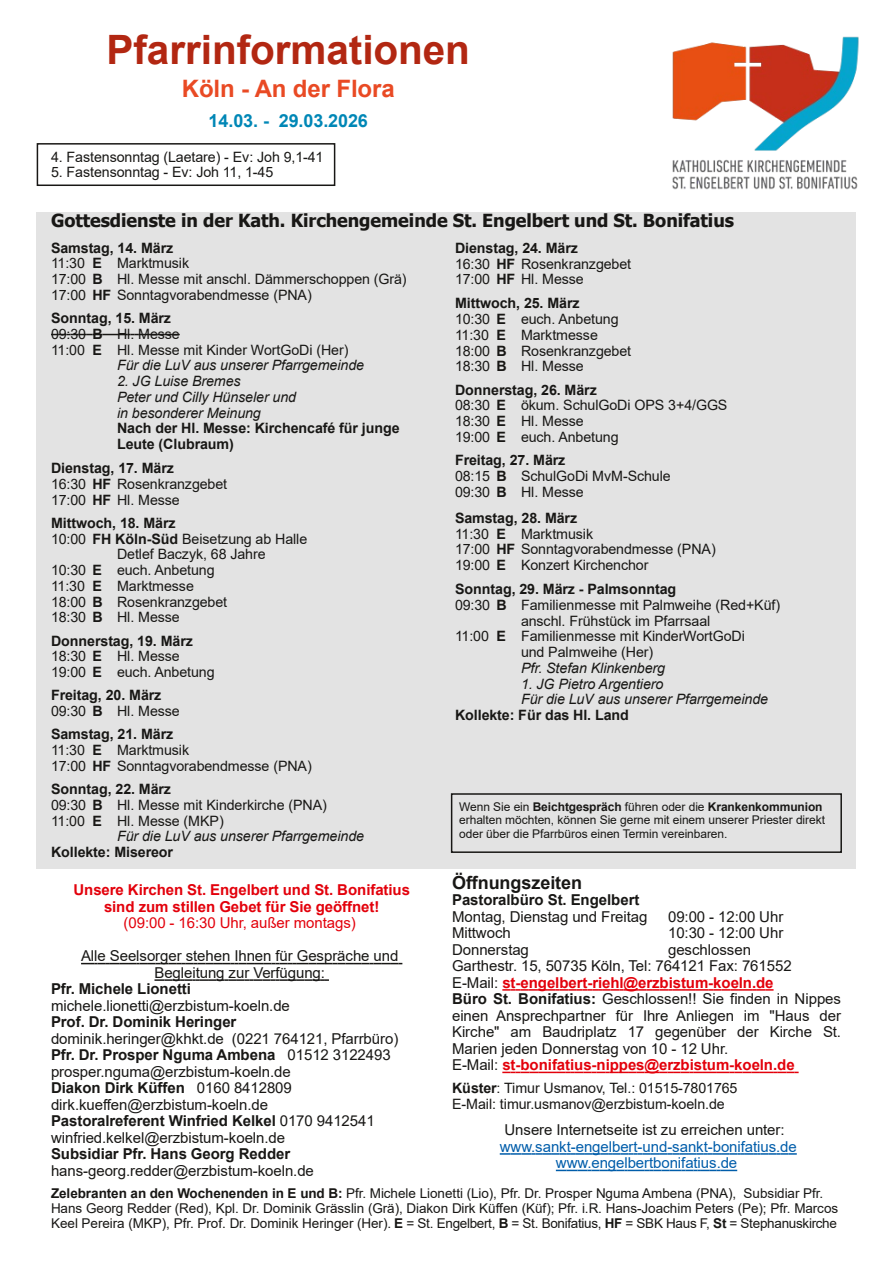
<style>
.page{position:relative;width:893px;height:1263px;background:#fff}
.page>*{position:absolute;margin:0;border:0;box-sizing:border-box;transform-origin:0 0}
.t1{font:700 40.5px "Arial";color:#b22712}
.t2{font:700 24px "Arial";letter-spacing:-.005em;color:#e94a24}
.t3{font:700 18px "Tahoma";letter-spacing:-.005em;color:#181715}
.t4{font:700 18px "Arial";letter-spacing:-.005em;color:#0087b6}
.t5{font:700 18px "Arial";color:#181715}
.t6{font:15px/16.5px "Arial";letter-spacing:-.005em;color:#181715}
.t7{font:700 15px "Arial";letter-spacing:-.005em;color:#181715}
.t8{font:700 15px/16.5px "Arial";letter-spacing:-.005em;color:#e3000b;text-align:center}
.t9{font:15px/16.5px "Arial";letter-spacing:-.005em;color:#005daa;text-align:center}
.t10{font:15px "Arial";letter-spacing:-.005em;color:#e3000b}
.t11{font:14.25px/15.8px "Arial";letter-spacing:-.01em;color:#181715}
.t12{font:italic 14.25px/15.8px "Arial";letter-spacing:-.01em;color:#181715}
.t13{font:700 14.25px/15.8px "Arial";letter-spacing:-.005em;color:#181715}
.t14{font:13.5px/15px "Arial";color:#181715}
.t15{font:12px/13.5px "Arial";letter-spacing:-.005em;color:#181715}
.s1{font-weight:700}
.s2{font-weight:400}
.s3{font-weight:700;color:#e3000b}
</style>
<div class="page">
<div style="left:36px;top:212px;width:819px;height:657px;background:#e3e3e3"></div>
<div style="left:37px;top:143px;width:298px;height:43px;border:2px solid #181715"></div>
<img style="left:672px;top:36px;width:187px;height:154px">
<svg style="left:81px;top:963px;width:321px;height:1px"></svg>
<svg style="left:154px;top:979px;width:175px;height:2px"></svg>
<svg style="left:502px;top:989px;width:272px;height:2px"></svg>
<svg style="left:502px;top:1072px;width:297px;height:1px"></svg>
<svg style="left:500px;top:1153px;width:297px;height:2px"></svg>
<svg style="left:556px;top:1170px;width:181px;height:1px"></svg>
<svg style="left:51px;top:334px;width:129px;height:1px"></svg>
<div style="left:451px;top:793px;width:391px;height:60px;border:2px solid #181715"></div>
<h1 class="t1" style="left:107px;top:27px;width:365px">Pfarrinformationen</h1>
<h2 class="t2" style="left:182px;top:75px;width:215px">Köln - An der Flora</h2>
<p class="t4" style="left:209px;top:110px;width:161px">14.03. - 29.03.2026</p>
<p class="t11" style="left:51px;top:149px;width:274px">4. Fastensonntag (Laetare) - Ev: Joh 9,1-41</p>
<p class="t11" style="left:51px;top:165px;width:224px">5. Fastensonntag - Ev: Joh 11, 1-45</p>
<p class="t3" style="left:51px;top:209px;width:684px">Gottesdienste in der Kath. Kirchengemeinde St. Engelbert und St. Bonifatius</p>
<p class="t11" style="left:51px;top:240px;width:357px"><span class="s1">Samstag, 14. März<br></span>11:30 <span class="s1">E</span> Marktmusik<br>17:00 <span class="s1">B</span> Hl. Messe mit anschl. Dämmerschoppen (Grä)<br>17:00 <span class="s1">HF</span> Sonntagvorabendmesse (PNA)</p>
<p class="t13" style="left:51px;top:310px;width:122px">Sonntag, 15. März</p>
<p class="t11" style="left:51px;top:326px;width:130px">09:30 <span class="s1">B</span> Hl. Messe</p>
<p class="t11" style="left:51px;top:342px;width:299px">11:00 <span class="s1">E</span> Hl. Messe mit Kinder WortGoDi (Her)</p>
<p class="t12" style="left:117px;top:357px;width:249px">Für die LuV aus unserer Pfarrgemeinde</p>
<p class="t12" style="left:117px;top:373px;width:181px">2. JG Luise Bremes<br>Peter und Cilly Hünseler und in besonderer Meinung</p>
<p class="t13" style="left:117px;top:420px;width:284px">Nach der Hl. Messe: Kirchencafé für junge<br>Leute (Clubraum)</p>
<p class="t11" style="left:51px;top:460px;width:178px"><span class="s1">Dienstag, 17. März<br></span>16:30 <span class="s1">HF</span> Rosenkranzgebet<br>17:00 <span class="s1">HF</span> Hl. Messe</p>
<p class="t13" style="left:51px;top:515px;width:126px">Mittwoch, 18. März</p>
<p class="t11" style="left:51px;top:531px;width:258px">10:00 <span class="s1">FH Köln-Süd</span> Beisetzung ab Halle</p>
<p class="t11" style="left:117px;top:546px;width:150px">Detlef Baczyk, 68 Jahre</p>
<p class="t11" style="left:51px;top:562px;width:165px">10:30 <span class="s1">E</span> euch. Anbetung</p>
<p class="t11" style="left:51px;top:578px;width:144px">11:30 <span class="s1">E</span> Marktmesse</p>
<p class="t11" style="left:51px;top:594px;width:178px">18:00 <span class="s1">B</span> Rosenkranzgebet</p>
<p class="t11" style="left:51px;top:609px;width:130px">18:30 <span class="s1">B</span> Hl. Messe</p>
<p class="t11" style="left:51px;top:633px;width:165px"><span class="s1">Donnerstag, 19. März<br></span>18:30 <span class="s1">E</span> Hl. Messe<br>19:00 <span class="s1">E</span> euch. Anbetung</p>
<p class="t13" style="left:51px;top:687px;width:130px">Freitag, 20. März<br><span class="s2">09:30</span> B <span class="s2">Hl. Messe</span></p>
<p class="t11" style="left:51px;top:726px;width:262px"><span class="s1">Samstag, 21. März<br></span>11:30 <span class="s1">E</span> Marktmusik<br>17:00 <span class="s1">HF</span> Sonntagvorabendmesse (PNA)</p>
<p class="t13" style="left:51px;top:781px;width:122px">Sonntag, 22. März</p>
<p class="t11" style="left:51px;top:797px;width:277px">09:30 <span class="s1">B</span> Hl. Messe mit Kinderkirche (PNA)</p>
<p class="t11" style="left:51px;top:813px;width:174px">11:00 <span class="s1">E</span> Hl. Messe (MKP)</p>
<p class="t12" style="left:117px;top:828px;width:249px">Für die LuV aus unserer Pfarrgemeinde</p>
<p class="t13" style="left:51px;top:844px;width:124px">Kollekte: Misereor</p>
<p class="t11" style="left:455px;top:240px;width:178px"><span class="s1">Dienstag, 24. März<br></span>16:30 <span class="s1">HF</span> Rosenkranzgebet<br>17:00 <span class="s1">HF</span> Hl. Messe</p>
<p class="t11" style="left:455px;top:295px;width:178px"><span class="s1">Mittwoch, 25. März<br></span>10:30 <span class="s1">E</span> euch. Anbetung<br>11:30 <span class="s1">E</span> Marktmesse<br>18:00 <span class="s1">B</span> Rosenkranzgebet<br>18:30 <span class="s1">B</span> Hl. Messe</p>
<p class="t11" style="left:455px;top:382px;width:274px"><span class="s1">Donnerstag, 26. März<br></span>08:30 <span class="s1">E</span> ökum. SchulGoDi OPS 3+4/GGS<br>18:30 <span class="s1">E</span> Hl. Messe<br>19:00 <span class="s1">E</span> euch. Anbetung</p>
<p class="t11" style="left:455px;top:452px;width:217px"><span class="s1">Freitag, 27. März<br></span>08:15 <span class="s1">B</span> SchulGoDi MvM-Schule<br>09:30 <span class="s1">B</span> Hl. Messe</p>
<p class="t11" style="left:455px;top:510px;width:262px"><span class="s1">Samstag, 28. März<br></span>11:30 <span class="s1">E</span> Marktmusik<br>17:00 <span class="s1">HF</span> Sonntagvorabendmesse (PNA)<br>19:00 <span class="s1">E</span> Konzert Kirchenchor</p>
<p class="t13" style="left:455px;top:581px;width:223px">Sonntag, 29. März - Palmsonntag</p>
<p class="t11" style="left:455px;top:597px;width:327px">09:30 <span class="s1">B</span> Familienmesse mit Palmweihe (Red+Küf)</p>
<p class="t11" style="left:521px;top:613px;width:191px">anschl. Frühstück im Pfarrsaal</p>
<p class="t11" style="left:455px;top:628px;width:291px">11:00 <span class="s1">E</span> Familienmesse mit KinderWortGoDi</p>
<p class="t11" style="left:521px;top:644px;width:134px">und Palmweihe (Her)</p>
<p class="t12" style="left:521px;top:660px;width:146px">Pfr. Stefan Klinkenberg</p>
<p class="t12" style="left:521px;top:676px;width:249px">1. JG Pietro Argentiero<br>Für die LuV aus unserer Pfarrgemeinde</p>
<p class="t13" style="left:455px;top:707px;width:175px">Kollekte: Für das Hl. Land</p>
<p class="t15" style="left:459px;top:800px;width:367px">Wenn Sie ein <span class="s1">Beichtgespräch</span> führen oder die <span class="s1">Krankenkommunion </span>erhalten möchten, können Sie gerne mit einem unserer Priester direkt oder über die Pfarrbüros einen Termin vereinbaren.</p>
<p class="t5" style="left:452px;top:872px;width:131px">Öffnungszeiten</p>
<p class="t7" style="left:452px;top:891px;width:189px">Pastoralbüro St. Engelbert</p>
<p class="t6" style="left:452px;top:908px;width:197px">Montag, Dienstag und Freitag</p>
<p class="t6" style="left:668px;top:908px;width:117px">09:00 - 12:00 Uhr</p>
<p class="t6" style="left:452px;top:924px;width:60px">Mittwoch</p>
<p class="t6" style="left:668px;top:924px;width:117px">10:30 - 12:00 Uhr</p>
<p class="t6" style="left:452px;top:941px;width:78px">Donnerstag</p>
<p class="t8" style="left:73px;top:882px;width:338px">Unsere Kirchen St. Engelbert und St. Bonifatius sind zum stillen Gebet für Sie geöffnet!</p>
<p class="t10" style="left:124px;top:915px;width:234px">(09:00 - 16:30 Uhr, außer montags)</p>
<p class="t6" style="left:81px;top:948px;width:319px;text-align:center">Alle Seelsorger stehen Ihnen für Gespräche und<br>Begleitung zur Verfügung:</p>
<p class="t7" style="left:51px;top:981px;width:142px">Pfr. Michele Lionetti</p>
<p class="t6" style="left:51px;top:997px;width:240px">michele.lionetti@erzbistum-koeln.de</p>
<p class="t7" style="left:51px;top:1014px;width:187px">Prof. Dr. Dominik Heringer</p>
<p class="t6" style="left:51px;top:1030px;width:349px">dominik.heringer@khkt.de (0221 764121, Pfarrbüro)<br><span class="s1">Pfr. Dr. Prosper Nguma Ambena</span> 01512 3122493 prosper.nguma@erzbistum-koeln.de<br><span class="s1">Diakon Dirk Küffen</span> 0160 8412809 dirk.kueffen@erzbistum-koeln.de<br><span class="s1">Pastoralreferent Winfried Kelkel</span> 0170 9412541 winfried.kelkel@erzbistum-koeln.de</p>
<p class="t7" style="left:51px;top:1146px;width:241px">Subsidiar Pfr. Hans Georg Redder</p>
<p class="t6" style="left:51px;top:1162px;width:264px">hans-georg.redder@erzbistum-koeln.de</p>
<p class="t6" style="left:452px;top:941px;width:390px;text-indent:216px">geschlossen<br>Garthestr. 15, 50735 Köln, Tel: 764121 Fax: 761552<br>E-Mail: <span class="s3">st-engelbert-riehl@erzbistum-koeln.de<br></span><span class="s1">Büro St. Bonifatius:</span> Geschlossen!! Sie finden in Nippes einen Ansprechpartner für Ihre Anliegen im "Haus der Kirche" am Baudriplatz 17 gegenüber der Kirche St.<br>Marien jeden Donnerstag von 10 - 12 Uhr.<br>E-Mail: <span class="s3">st-bonifatius-nippes@erzbistum-koeln.de</span></p>
<p class="t11" style="left:452px;top:1080px;width:287px"><span class="s1">Küster</span>: Timur Usmanov, Tel.: 01515-7801765<br>E-Mail: timur.usmanov@erzbistum-koeln.de</p>
<p class="t6" style="left:504px;top:1122px;width:282px">Unsere Internetseite ist zu erreichen unter:</p>
<p class="t9" style="left:500px;top:1138px;width:299px">www.sankt-engelbert-und-sankt-bonifatius.de www.engelbertbonifatius.de</p>
<p class="t14" style="left:51px;top:1186px;width:789px"><span class="s1">Zelebranten an den Wochenenden in E und B:</span> Pfr. Michele Lionetti (Lio), Pfr. Dr. Prosper Nguma Ambena (PNA), Subsidiar Pfr.<br>Hans Georg Redder (Red), Kpl. Dr. Dominik Grässlin (Grä), Diakon Dirk Küffen (Küf); Pfr. i.R. Hans-Joachim Peters (Pe); Pfr. Marcos<br>Keel Pereira (MKP), Pfr. Prof. Dr. Dominik Heringer (Her). <span class="s1">E</span> = St. Engelbert, <span class="s1">B</span> = St. Bonifatius, <span class="s1">HF</span> = SBK Haus F, <span class="s1">St</span> = Stephanuskirche</p>
</div>
